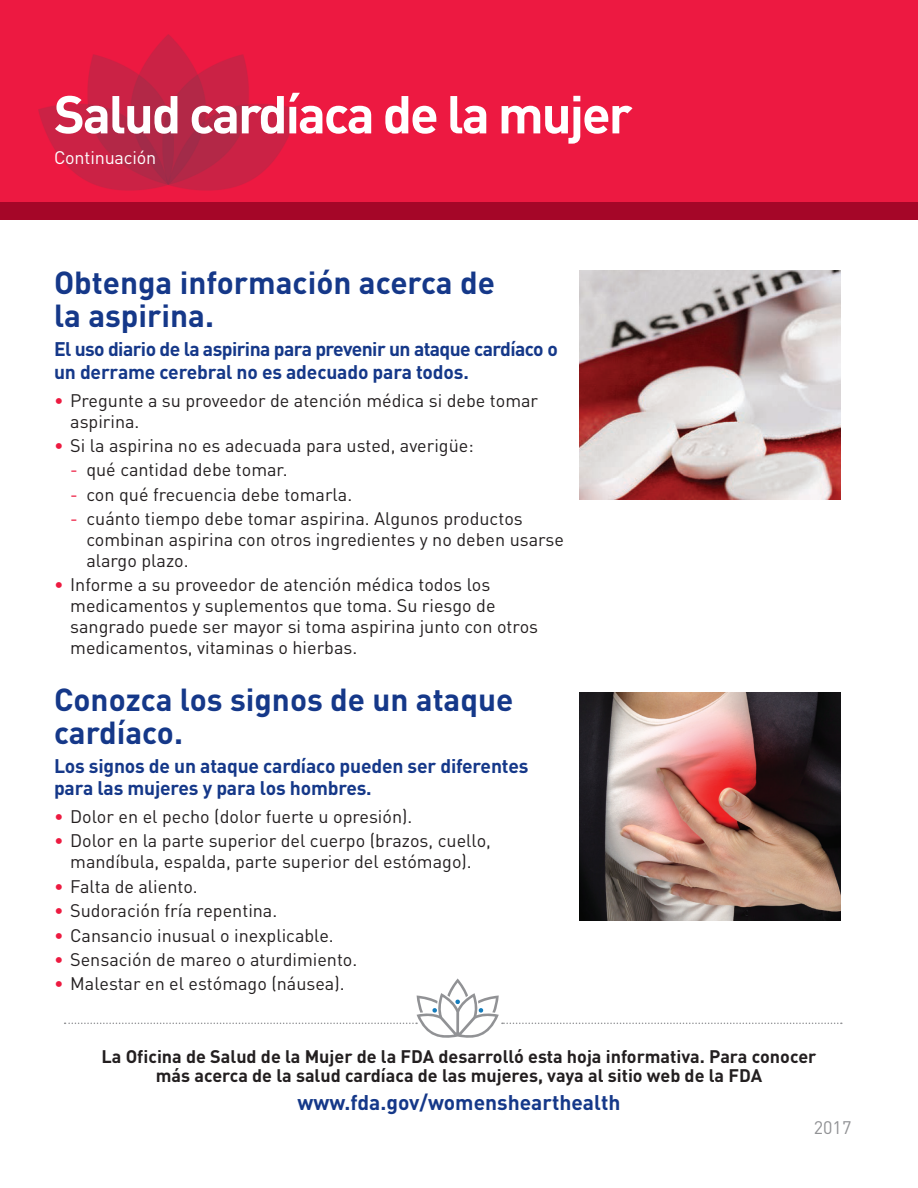
<style>
.page{position:relative;width:918px;height:1188px;background:#fff}
.page>*{position:absolute;margin:0;border:0;box-sizing:border-box;transform-origin:0 0}
.t1{font:700 52.5px "DINOT";letter-spacing:-.04em;color:#fff}
.t2{font:700 31.5px/33px "DINOT";color:#153889}
.t3{font:700 21px "DINOT";color:#153889}
.t4{font:700 19.5px/22.5px "DINOT";letter-spacing:-.03em;color:#153889}
.t5{font:700 19.5px/22.5px "DINOT";letter-spacing:-.01em;color:#153889}
.t6{font:18px/21px "DINOT";color:#231f20}
.t7{font:700 18px/19.5px "DINOT";color:#231f20;text-align:center}
.t8{font:18px "DINOT";letter-spacing:-.01em;color:#fff}
.t9{font:18px "DINOT";color:#919295}
.s1{color:#ed1a40}
</style>
<div class="page">
<img style="left:0;top:0;width:918px;height:202px">
<div style="left:0;top:202px;width:918px;height:17px;background:#a50628"></div>
<svg style="left:65px;top:978px;width:777px;height:60px"></svg>
<img style="left:580px;top:271px;width:261px;height:228px">
<img style="left:580px;top:692px;width:261px;height:229px">
<h1 class="t1" style="left:54px;top:80px;width:580px">Salud cardíaca de la mujer</h1>
<p class="t8" style="left:54px;top:146px;width:104px">Continuación</p>
<h2 class="t2" style="left:54px;top:265px;width:443px">Obtenga información acerca de la aspirina.</h2>
<p class="t4" style="left:54px;top:337px;width:505px">El uso diario de la aspirina para prevenir un ataque cardíaco o un derrame cerebral no es adecuado para todos.</p>
<p class="t6" style="left:70px;top:389px;width:470px;text-indent:-16px"><span class="s1">•</span> Pregunte a su proveedor de atención médica si debe tomar aspirina.</p>
<p class="t6" style="left:54px;top:435px;width:421px"><span class="s1">•</span> Si la aspirina no es adecuada para usted, averigüe:</p>
<p class="t6" style="left:70px;top:459px;width:219px"><span class="s1">-</span> qué cantidad debe tomar.</p>
<p class="t6" style="left:70px;top:483px;width:284px"><span class="s1">-</span> con qué frecuencia debe tomarla.</p>
<p class="t6" style="left:86px;top:508px;width:479px;text-indent:-16px"><span class="s1">-</span> cuánto tiempo debe tomar aspirina. Algunos productos combinan aspirina con otros ingredientes y no deben usarse alargo plazo.</p>
<p class="t6" style="left:70px;top:574px;width:469px;text-indent:-16px"><span class="s1">•</span> Informe a su proveedor de atención médica todos los medicamentos y suplementos que toma. Su riesgo de sangrado puede ser mayor si toma aspirina junto con otros medicamentos, vitaminas o hierbas.</p>
<h2 class="t2" style="left:54px;top:682px;width:461px">Conozca los signos de un ataque cardíaco.</h2>
<p class="t5" style="left:54px;top:754px;width:476px">Los signos de un ataque cardíaco pueden ser diferentes para las mujeres y para los hombres.</p>
<p class="t6" style="left:54px;top:806px;width:360px"><span class="s1">•</span> Dolor en el pecho (dolor fuerte u opresión).</p>
<p class="t6" style="left:54px;top:830px;width:438px;text-align:center"><span class="s1">•</span> Dolor en la parte superior del cuerpo (brazos, cuello, mandíbula, espalda, parte superior del estómago).</p>
<p class="t6" style="left:54px;top:875px;width:145px"><span class="s1">•</span> Falta de aliento.</p>
<p class="t6" style="left:54px;top:900px;width:225px"><span class="s1">•</span> Sudoración fría repentina.</p>
<p class="t6" style="left:54px;top:924px;width:281px"><span class="s1">•</span> Cansancio inusual o inexplicable.</p>
<p class="t6" style="left:54px;top:949px;width:305px"><span class="s1">•</span> Sensación de mareo o aturdimiento.</p>
<p class="t6" style="left:54px;top:973px;width:292px"><span class="s1">•</span> Malestar en el estómago (náusea).</p>
<p class="t7" style="left:102px;top:1046px;width:716px">La Oficina de Salud de la Mujer de la FDA desarrolló esta hoja informativa. Para conocer más acerca de la salud cardíaca de las mujeres, vaya al sitio web de la FDA</p>
<p class="t3" style="left:298px;top:1089px;width:324px">www.fda.gov/womenshearthealth</p>
<p class="t9" style="left:814px;top:1116px;width:39px">2017</p>
</div>
